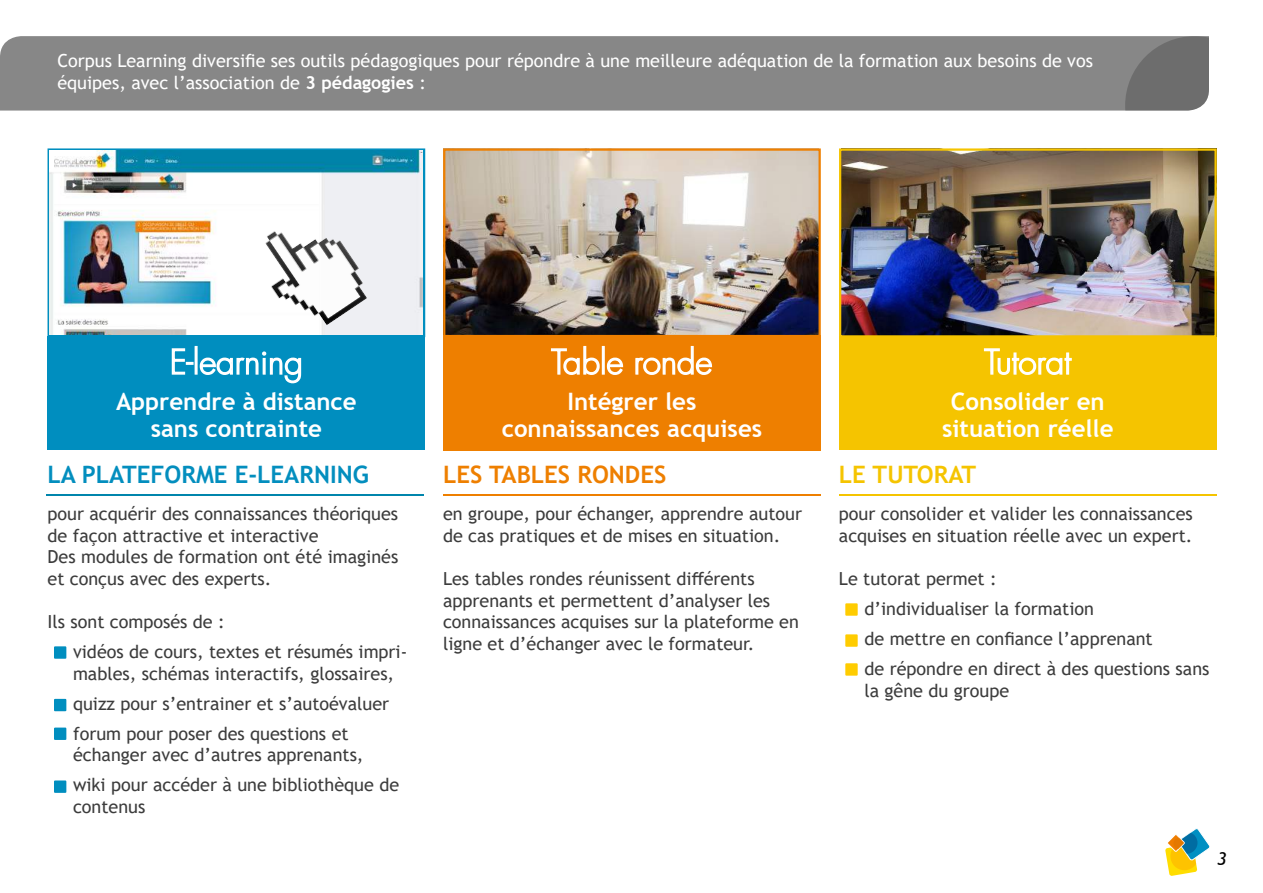
<style>
.page{position:relative;width:1263px;height:893px;background:#fff}
.page>*{position:absolute;margin:0;border:0;box-sizing:border-box;transform-origin:0 0}
.t1{font:700 24px/27px "Trebuchet MS";color:#fff;text-align:center}
.t2{font:700 24px "Trebuchet MS";color:#038ebe}
.t3{font:700 24px "Trebuchet MS";color:#ee7f00}
.t4{font:700 24px "Trebuchet MS";color:#f5c400}
.t5{font:18px/21.6px "Trebuchet MS";color:#3c3c3c}
.t6{font:18px/21.6px "Trebuchet MS";color:#fff}
.t7{font:italic 18px "Trebuchet MS";color:#000}
.s1{font-weight:700}
</style>
<div class="page">
<div style="left:0;top:36px;width:1125px;height:75px;background:#878787"></div>
<svg style="left:1125px;top:36px;width:84px;height:75px;background:#747474"></svg>
<div style="left:48px;top:337px;width:377px;height:113px;background:#008ebf"></div>
<div style="left:195px;top:346px;width:3px;height:29px;border:2px solid #fff"></div>
<svg style="left:171px;top:347px;width:131px;height:37px"></svg>
<hr style="left:47px;top:494px;width:377px;height:2px;background:#0085ac">
<div style="left:443px;top:335px;width:378px;height:115px;background:#ee7f00"></div>
<svg style="left:550px;top:345px;width:74px;height:30px"></svg>
<svg style="left:635px;top:345px;width:78px;height:30px"></svg>
<hr style="left:443px;top:494px;width:378px;height:2px;background:#ee7f00">
<div style="left:839px;top:337px;width:378px;height:113px;background:#f5c400"></div>
<svg style="left:983px;top:348px;width:89px;height:27px"></svg>
<hr style="left:839px;top:494px;width:378px;height:2px;background:#f5c400">
<svg style="left:1165px;top:828px;width:45px;height:48px"></svg>
<div style="left:845px;top:603px;width:13px;height:13px;background:#fc0"></div>
<div style="left:845px;top:634px;width:13px;height:13px;background:#fc0"></div>
<div style="left:845px;top:663px;width:13px;height:13px;background:#fc0"></div>
<div style="left:54px;top:646px;width:12px;height:13px;background:#008ebf"></div>
<div style="left:54px;top:699px;width:12px;height:12px;background:#008ebf"></div>
<div style="left:54px;top:728px;width:12px;height:12px;background:#008ebf"></div>
<div style="left:54px;top:780px;width:12px;height:13px;background:#008ebf"></div>
<img style="left:842px;top:151px;width:372px;height:184px">
<img style="left:446px;top:151px;width:372px;height:183px">
<div style="left:48px;top:148px;width:377px;height:189px;border:2px solid #008ebf"></div>
<div style="left:443px;top:148px;width:378px;height:189px;border:2px solid #ee7f00"></div>
<div style="left:839px;top:148px;width:378px;height:190px;border:2px solid #f5c400"></div>
<img style="left:50px;top:151px;width:373px;height:183px">
<img style="left:215px;top:179px;width:194px;height:186px">
<p class="t6" style="left:57px;top:50px;width:1037px">Corpus Learning diversifie ses outils pédagogiques pour répondre à une meilleure adéquation de la formation aux besoins de vos équipes, avec l’association de <span class="s1">3 pédagogies</span> :</p>
<h1 class="t1" style="left:116px;top:388px;width:242px">Apprendre à distance sans contrainte</h1>
<h1 class="t2" style="left:48px;top:459px;width:323px">LA PLATEFORME E-LEARNING</h1>
<p class="t5" style="left:48px;top:503px;width:352px">pour acquérir des connaissances théoriques de façon attractive et interactive<br>Des modules de formation ont été imaginés et conçus avec des experts.</p>
<p class="t5" style="left:73px;top:607px;width:336px;line-height:30px;text-indent:-26px">Ils sont composés de :<br>vidéos de cours, textes et résumés impri-</p>
<p class="t5" style="left:73px;top:658px;width:323px;line-height:30px">mables, schémas interactifs, glossaires, quizz pour s’entrainer et s’autoévaluer forum pour poser des questions et</p>
<p class="t5" style="left:73px;top:740px;width:328px;line-height:30px">échanger avec d’autres apprenants, wiki pour accéder à une bibliothèque de</p>
<p class="t5" style="left:73px;top:796px;width:74px">contenus</p>
<h1 class="t1" style="left:502px;top:388px;width:262px">Intégrer les connaissances acquises</h1>
<h1 class="t3" style="left:443px;top:459px;width:225px">LES TABLES RONDES</h1>
<p class="t5" style="left:443px;top:503px;width:360px">en groupe, pour échanger, apprendre autour de cas pratiques et de mises en situation.</p>
<p class="t5" style="left:443px;top:568px;width:357px">Les tables rondes réunissent différents apprenants et permettent d’analyser les connaissances acquises sur la plateforme en ligne et d’échanger avec le formateur.</p>
<h1 class="t1" style="left:942px;top:388px;width:173px">Consolider en situation réelle</h1>
<h1 class="t4" style="left:839px;top:459px;width:139px">LE TUTORAT</h1>
<p class="t5" style="left:839px;top:503px;width:355px">pour consolider et valider les connaissances acquises en situation réelle avec un expert.</p>
<p class="t5" style="left:864px;top:563px;width:347px;line-height:30px;text-indent:-26px">Le tutorat permet :<br>d’individualiser la formation<br>de mettre en confiance l’apprenant<br>de répondre en direct à des questions sans</p>
<p class="t5" style="left:864px;top:679px;width:146px">la gêne du groupe</p>
<p class="t7" style="left:1217px;top:848px;width:11px">3</p>
</div>
